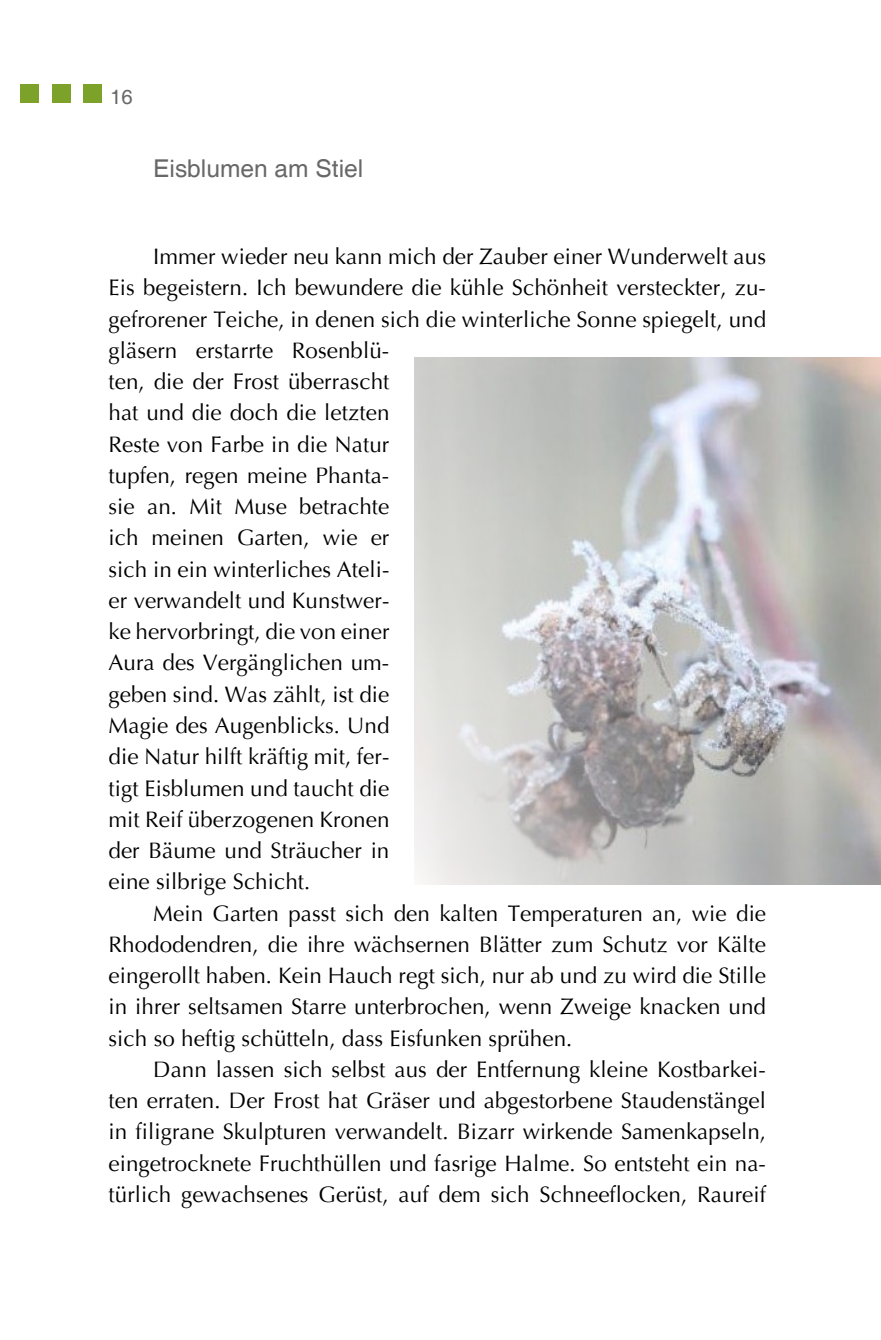
<style>
.page{position:relative;width:881px;height:1340px;background:#fff}
.page>*{position:absolute;margin:0;border:0;box-sizing:border-box;transform-origin:0 0}
.t1{font:24.53px "Helvetica";color:#686868}
.t2{font:22.28px/31.3px "Optima";letter-spacing:.005em;color:#000;text-align:justify}
.t3{font:20.25px "Helvetica";color:#686868}
</style>
<div class="page">
<div style="left:83px;top:85px;width:18px;height:18px;background:#7ca229"></div>
<div style="left:21px;top:85px;width:18px;height:18px;background:#7ca229"></div>
<div style="left:52px;top:85px;width:18px;height:18px;background:#7ca229"></div>
<img style="left:415px;top:357px;width:465px;height:527px">
<p class="t3" style="left:110px;top:85px;width:24px">16</p>
<p class="t1" style="left:153px;top:154px;width:211px">Eisblumen am Stiel</p>
<p class="t2" style="left:108px;top:241px;width:658px;text-align:left;text-indent:45px">Immer wieder neu kann mich der Zauber einer Wunderwelt aus Eis begeistern. Ich bewundere die kühle Schönheit versteckter, zu&shy;gefrorener Teiche, in denen sich die winterliche Sonne spiegelt, und gläsern erstarrte Rosenblü-<br>ten, die der Frost überrascht<br>hat und die doch die letzten<br>Reste von Farbe in die Natur<br>tupfen, regen meine Phanta-<br>sie an. Mit Muse betrachte<br>ich meinen Garten, wie er<br>sich in ein winterliches Ateli-<br>er verwandelt und Kunstwer-<br>ke hervorbringt, die von einer<br>Aura des Vergänglichen um-<br>geben sind. Was zählt, ist die<br>Magie des Augenblicks. Und<br>die Natur hilft kräftig mit, fer-<br>tigt Eisblumen und taucht die<br>mit Reif überzogenen Kronen<br>der Bäume und Sträucher in<br>eine silbrige Schicht.</p>
<p class="t2" style="left:108px;top:897px;width:658px;text-indent:45px">Mein Garten passt sich den kalten Temperaturen an, wie die Rhododendren, die ihre wächsernen Blätter zum Schutz vor Kälte eingerollt haben. Kein Hauch regt sich, nur ab und zu wird die Stille in ihrer seltsamen Starre unterbrochen, wenn Zweige knacken und sich so heftig schütteln, dass Eisfunken sprühen.</p>
<p class="t2" style="left:108px;top:1054px;width:658px;text-indent:45px">Dann lassen sich selbst aus der Entfernung kleine Kostbarkei&shy;ten erraten. Der Frost hat Gräser und abgestorbene Staudenstängel in filigrane Skulpturen verwandelt. Bizarr wirkende Samenkapseln, eingetrocknete Fruchthüllen und fasrige Halme. So entsteht ein na&shy;türlich gewachsenes Gerüst, auf dem sich Schneeflocken, Raureif</p>
</div>
